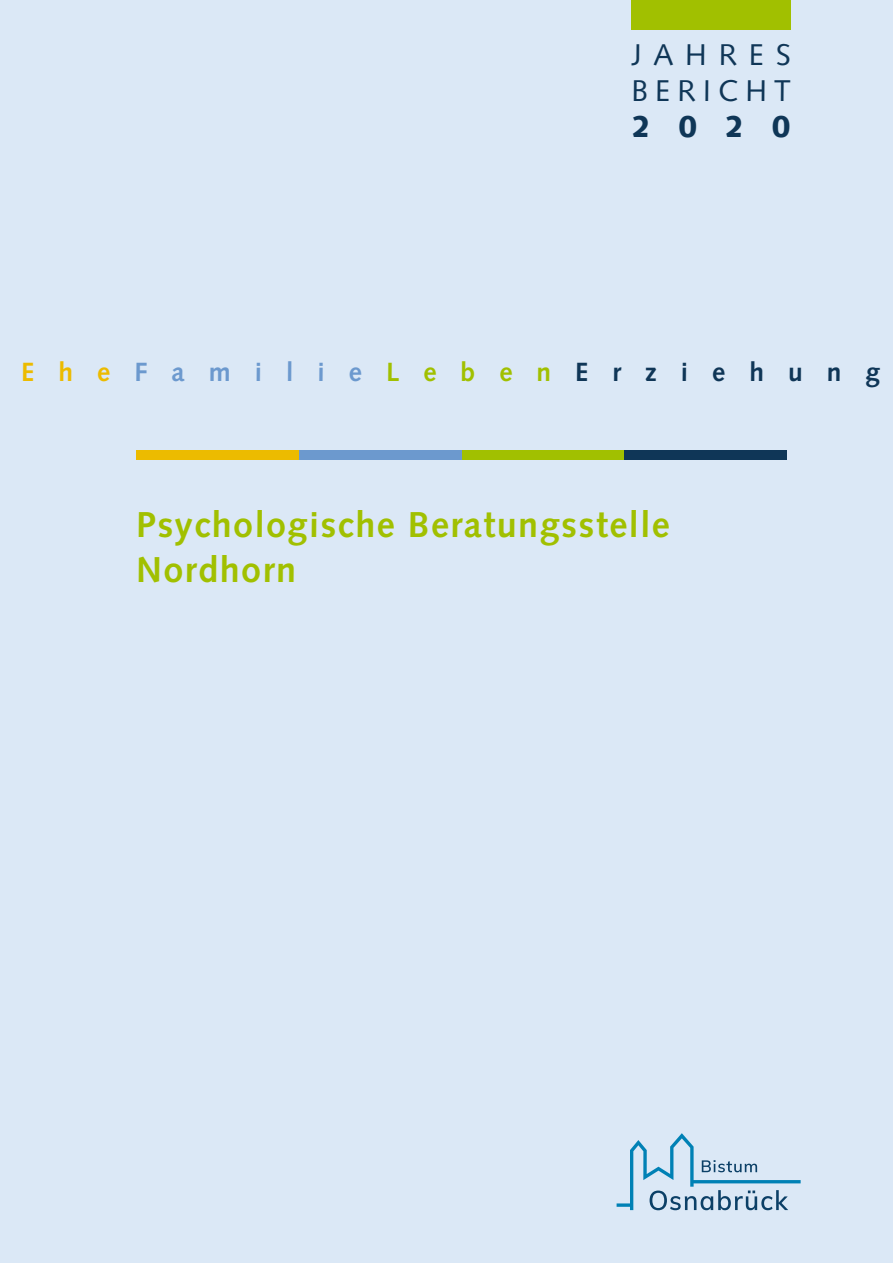
<style>
.page{position:relative;width:893px;height:1263px;background:#dbe8f6}
.page>*{position:absolute;margin:0;border:0;box-sizing:border-box;transform-origin:0 0}
.t1{font:700 36px/45px "Syntax LT Std";letter-spacing:.04em;color:#a1c000}
.t2{font:30px/36px "Syntax LT Std";letter-spacing:.24em;color:#0f3657}
.t3{font:900 30px "Syntax LT Std";color:#0f3657}
.t4{font:700 26.4px "Syntax LT Std";letter-spacing:.91em;color:#0f3657}
.s1{color:#ecbb00}
.s2{color:#6c99ce}
.s3{color:#a1c000}
</style>
<div class="page">
<div style="left:461px;top:451px;width:163px;height:9px;background:#a1c000"></div>
<div style="left:624px;top:451px;width:163px;height:9px;background:#0f3657"></div>
<div style="left:299px;top:451px;width:162px;height:9px;background:#6c99ce"></div>
<div style="left:136px;top:451px;width:163px;height:9px;background:#ecbb00"></div>
<div style="left:631px;top:0;width:160px;height:30px;background:#a1c000"></div>
<svg style="left:617px;top:1133px;width:184px;height:77px"></svg>
<p class="t2" style="left:631px;top:37px;width:161px">JAHRES<br>BERICHT</p>
<p class="t3" style="left:631px;top:109px;width:161px">2020</p>
<p class="t4" style="left:21px;top:357px;width:860px"><span class="s1">Ehe</span><span class="s2">Familie</span><span class="s3">Leben</span>Erziehung</p>
<p class="t1" style="left:136px;top:503px;width:535px">Psychologische Beratungsstelle<br>Nordhorn</p>
</div>
